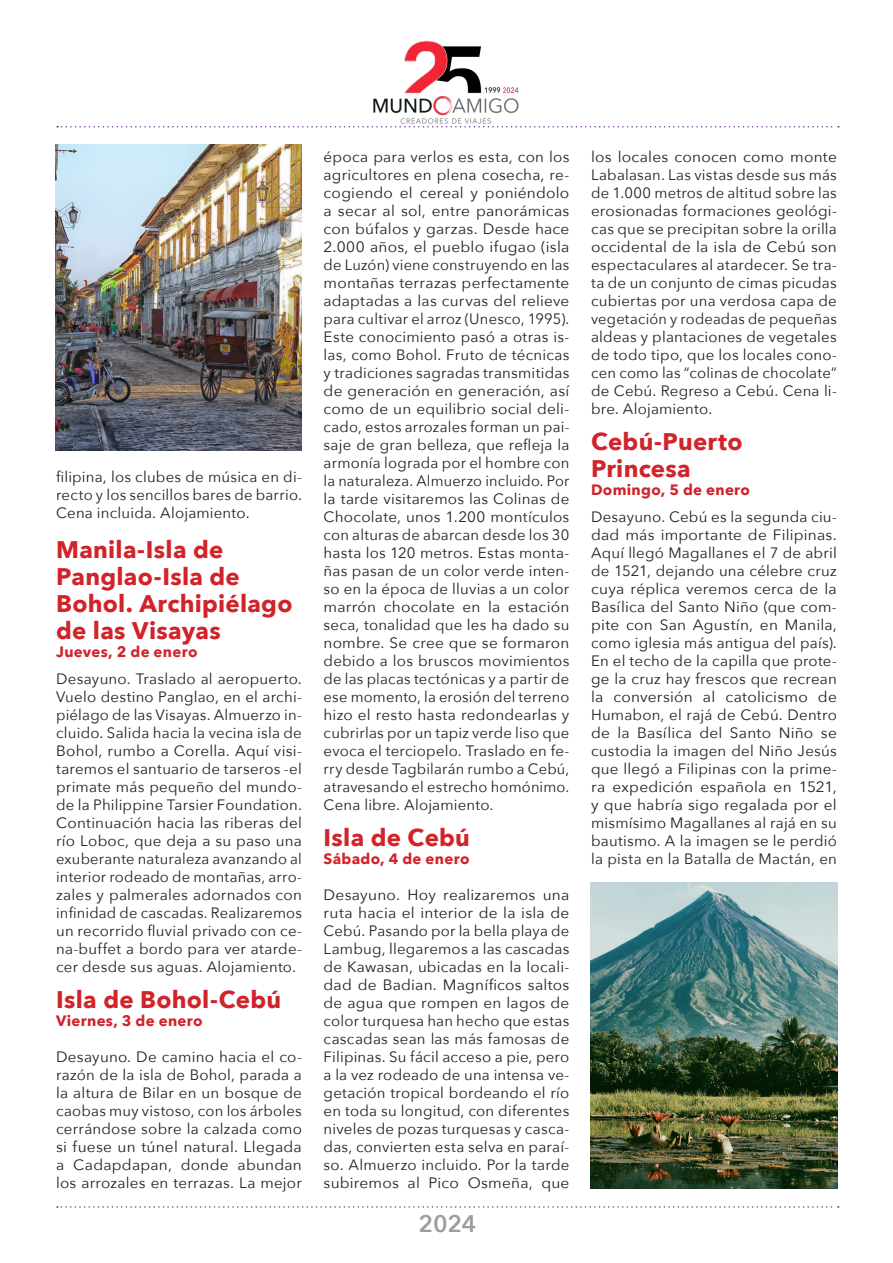
<style>
.page{position:relative;width:893px;height:1263px;background:#fff}
.page>*{position:absolute;margin:0;border:0;box-sizing:border-box;transform-origin:0 0}
.H4_Subtitulo_Cuerpo{font:700 24px/27px "Avenir Next";letter-spacing:.01em;color:#d1232a}
.t1{font:600 24px "Avenir Next";color:#9b9da0}
.Contenido_1C{font:15px/18px "Avenir Next";letter-spacing:.015em;color:#231f20;text-align:justify}
.Fecha{font:15px/18px "Avenir Next";letter-spacing:.015em;color:#231f20;text-align:justify}
.Fecha-2{font:700 15px "Avenir Next";letter-spacing:.02em;color:#d1232a}
</style>
<div class="page">
<img style="left:373px;top:40px;width:146px;height:84px">
<svg style="left:57px;top:126px;width:782px;height:2px"></svg>
<svg style="left:57px;top:1206px;width:782px;height:2px"></svg>
<img style="left:590px;top:882px;width:247px;height:306px">
<img style="left:55px;top:144px;width:247px;height:306px">
<p class="Fecha" style="left:56px;top:467px;width:247px">filipina, los clubes de música en di&shy;recto y los sencillos bares de barrio.<br>Cena incluida. Alojamiento.</p>
<p class="H4_Subtitulo_Cuerpo" style="left:56px;top:536px;width:238px">Manila-Isla de<br>Panglao-Isla de<br>Bohol. Archipiélago de las Visayas</p>
<p class="Fecha-2" style="left:56px;top:639px;width:143px">Jueves, 2 de enero</p>
<p class="Contenido_1C" style="left:56px;top:669px;width:247px">Desayuno. Traslado al aeropuerto.<br>Vuelo destino Panglao, en el archi&shy;piélago de las Visayas. Almuerzo in&shy;cluido. Salida hacia la vecina isla de Bohol, rumbo a Corella. Aquí visi&shy;taremos el santuario de tarseros -el primate más pequeño del mundo&shy;de la Philippine Tarsier Foundation.<br>Continuación hacia las riberas del río Loboc, que deja a su paso una exuberante naturaleza avanzando al interior rodeado de montañas, arro&shy;zales y palmerales adornados con infinidad de cascadas. Realizaremos un recorrido fluvial privado con ce&shy;na-buffet a bordo para ver atarde&shy;cer desde sus aguas. Alojamiento.</p>
<p class="H4_Subtitulo_Cuerpo" style="left:56px;top:986px;width:227px">Isla de Bohol-Cebú</p>
<p class="Fecha-2" style="left:56px;top:1008px;width:148px">Viernes, 3 de enero</p>
<p class="Contenido_1C" style="left:56px;top:1047px;width:247px">Desayuno. De camino hacia el co&shy;razón de la isla de Bohol, parada a la altura de Bilar en un bosque de caobas muy vistoso, con los árboles cerrándose sobre la calzada como si fuese un túnel natural. Llegada a Cadapdapan, donde abundan los arrozales en terrazas. La mejor</p>
<p class="Contenido_1C" style="left:324px;top:147px;width:247px">época para verlos es esta, con los agricultores en plena cosecha, re&shy;cogiendo el cereal y poniéndolo a secar al sol, entre panorámicas con búfalos y garzas. Desde hace 2.000 años, el pueblo ifugao (isla de Luzón) viene construyendo en las montañas terrazas perfectamente adaptadas a las curvas del relieve para cultivar el arroz (Unesco, 1995).<br>Este conocimiento pasó a otras is&shy;las, como Bohol. Fruto de técnicas y tradiciones sagradas transmitidas de generación en generación, así como de un equilibrio social deli&shy;cado, estos arrozales forman un pai&shy;saje de gran belleza, que refleja la armonía lograda por el hombre con la naturaleza. Almuerzo incluido. Por la tarde visitaremos las Colinas de Chocolate, unos 1.200 montículos con alturas de abarcan desde los 30 hasta los 120 metros. Estas monta&shy;ñas pasan de un color verde inten&shy;so en la época de lluvias a un color marrón chocolate en la estación seca, tonalidad que les ha dado su nombre. Se cree que se formaron debido a los bruscos movimientos de las placas tectónicas y a partir de ese momento, la erosión del terreno hizo el resto hasta redondearlas y cubrirlas por un tapiz verde liso que evoca el terciopelo. Traslado en fe&shy;rry desde Tagbilarán rumbo a Cebú, atravesando el estrecho homónimo.<br>Cena libre. Alojamiento.</p>
<p class="H4_Subtitulo_Cuerpo" style="left:324px;top:824px;width:148px">Isla de Cebú</p>
<p class="Fecha-2" style="left:324px;top:846px;width:147px">Sábado, 4 de enero</p>
<p class="Contenido_1C" style="left:324px;top:885px;width:247px">Desayuno. Hoy realizaremos una ruta hacia el interior de la isla de Cebú. Pasando por la bella playa de Lambug, llegaremos a las cascadas de Kawasan, ubicadas en la locali&shy;dad de Badian. Magníficos saltos de agua que rompen en lagos de color turquesa han hecho que estas cascadas sean las más famosas de Filipinas. Su fácil acceso a pie, pero a la vez rodeado de una intensa ve&shy;getación tropical bordeando el río en toda su longitud, con diferentes niveles de pozas turquesas y casca&shy;das, convierten esta selva en paraí&shy;so. Almuerzo incluido. Por la tarde subiremos al Pico Osmeña, que</p>
<p class="t1" style="left:418px;top:1203px;width:60px">2024</p>
<p class="Contenido_1C" style="left:591px;top:147px;width:247px">los locales conocen como monte Labalasan. Las vistas desde sus más de 1.000 metros de altitud sobre las erosionadas formaciones geológi&shy;cas que se precipitan sobre la orilla occidental de la isla de Cebú son espectaculares al atardecer. Se tra&shy;ta de un conjunto de cimas picudas cubiertas por una verdosa capa de vegetación y rodeadas de pequeñas aldeas y plantaciones de vegetales de todo tipo, que los locales cono&shy;cen como las “colinas de chocolate” de Cebú. Regreso a Cebú. Cena li&shy;bre. Alojamiento.</p>
<p class="H4_Subtitulo_Cuerpo" style="left:591px;top:428px;width:153px">Cebú-Puerto<br>Princesa</p>
<p class="Fecha-2" style="left:591px;top:477px;width:161px">Domingo, 5 de enero</p>
<p class="Contenido_1C" style="left:591px;top:507px;width:247px">Desayuno. Cebú es la segunda ciu&shy;dad más importante de Filipinas.<br>Aquí llegó Magallanes el 7 de abril de 1521, dejando una célebre cruz cuya réplica veremos cerca de la Basílica del Santo Niño (que com&shy;pite con San Agustín, en Manila, como iglesia más antigua del país).<br>En el techo de la capilla que prote&shy;ge la cruz hay frescos que recrean la conversión al catolicismo de Humabon, el rajá de Cebú. Dentro de la Basílica del Santo Niño se custodia la imagen del Niño Jesús que llegó a Filipinas con la prime&shy;ra expedición española en 1521, y que habría sigo regalada por el mismísimo Magallanes al rajá en su bautismo. A la imagen se le perdió la pista en la Batalla de Mactán, en</p>
</div>
